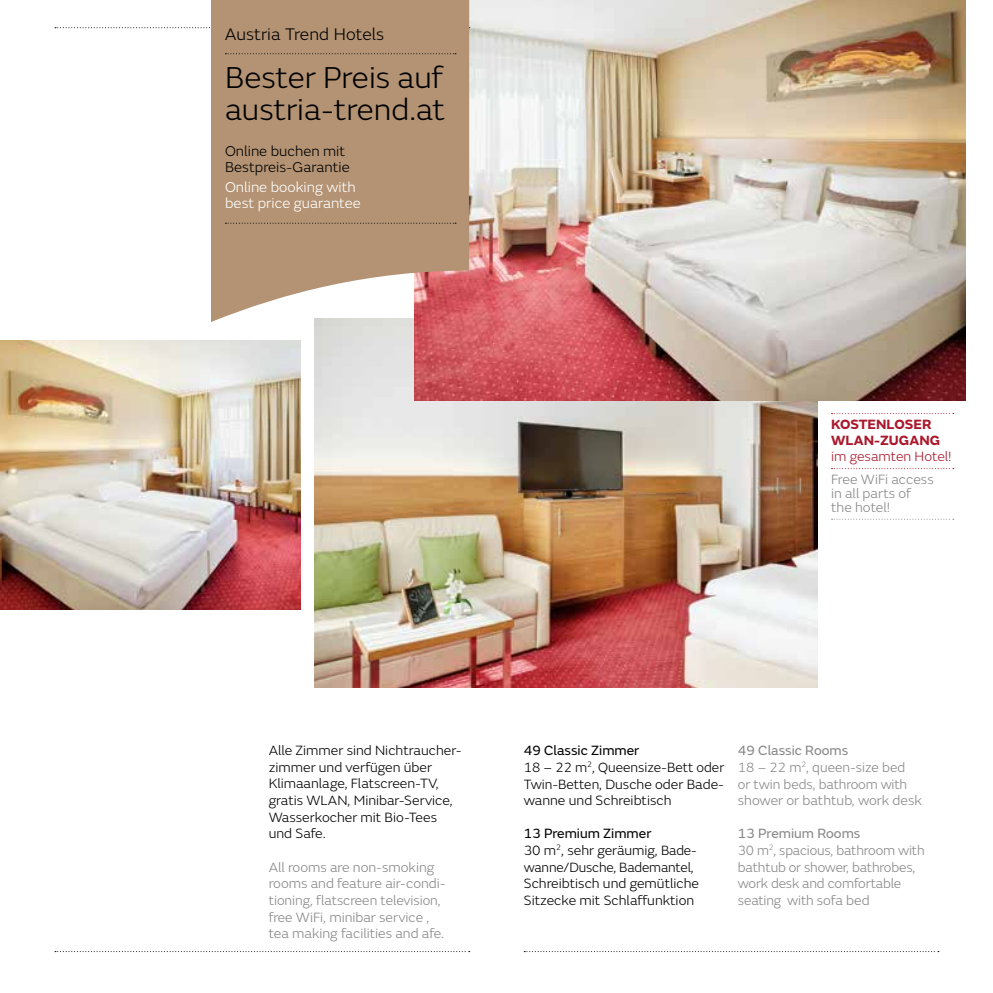
<style>
.page{position:relative;width:993px;height:993px;background:#fff}
.page>*{position:absolute;margin:0;border:0;box-sizing:border-box;transform-origin:0 0}
.t1{font:300 31.5px/31.5px "FS Emeric";color:#000}
.t2{font:300 17.5px "FS Emeric";color:#000}
.t3{font:300 14.88px/15.8px "FS Emeric";color:#fff}
.t4{font:300 14.88px/15.8px "FS Emeric";color:#000}
.t5{font:300 14px/16.6px "FS Emeric";color:#878787}
.t6{font:300 14px/16.6px "FS Emeric";color:#000}
.t7{font:700 14px/15.8px "FS Emeric";color:#aa182c}
.t8{font:300 14px "FS Emeric";color:#aa182c}
.s1{font-weight:400}
</style>
<div class="page">
<img style="left:314px;top:322px;width:503px;height:365px">
<img style="left:0;top:340px;width:301px;height:269px">
<img style="left:414px;top:0;width:551px;height:400px">
<svg style="left:831px;top:413px;width:122px;height:1px"></svg>
<svg style="left:831px;top:468px;width:122px;height:1px"></svg>
<svg style="left:831px;top:518px;width:122px;height:1px"></svg>
<svg style="left:55px;top:27px;width:155px;height:1px"></svg>
<svg style="left:211px;top:0;width:258px;height:322px;fill:#b39373"></svg>
<svg style="left:225px;top:53px;width:231px;height:1px"></svg>
<svg style="left:225px;top:223px;width:231px;height:1px"></svg>
<p class="t2" style="left:225px;top:22px;width:160px">Austria Trend Hotels</p>
<h1 class="t1" style="left:225px;top:60px;width:221px">Bester Preis auf austria-trend.at</h1>
<p class="t4" style="left:225px;top:142px;width:126px">Online buchen mit<br>Bestpreis-Garantie</p>
<p class="t3" style="left:225px;top:179px;width:137px">Online booking with best price guarantee</p>
<p class="t7" style="left:830px;top:415px;width:111px">KOSTENLOSER<br>WLAN-ZUGANG</p>
<p class="t8" style="left:830px;top:447px;width:122px">im gesamten Hotel!</p>
<p class="t5" style="left:830px;top:471px;width:104px;line-height:14px">Free WiFi access in all parts of the hotel!</p>
<p class="t6" style="left:268px;top:741px;width:194px">Alle Zimmer sind Nichtraucher&shy;zimmer und verfügen über<br>Klimaanlage, Flatscreen-TV, gratis WLAN, Minibar-Service,<br>Wasserkocher mit Bio-Tees und Safe.</p>
<p class="t5" style="left:268px;top:857px;width:178px">All rooms are non-smoking rooms and feature air-condi&shy;tioning, flatscreen television, free WiFi, minibar service , tea making facilities and afe.</p>
<p class="t6" style="left:523px;top:741px;width:202px"><span class="s1">49 Classic Zimmer<br></span>18 – 22 m<sup>2</sup>, Queensize-Bett oder<br>Twin-Betten, Dusche oder Bade&shy;wanne und Schreibtisch</p>
<p class="t6" style="left:523px;top:824px;width:177px"><span class="s1">13 Premium Zimmer<br></span>30 m<sup>2</sup>, sehr geräumig, Bade&shy;wanne/Dusche, Bademantel,<br>Schreibtisch und gemütliche<br>Sitzecke mit Schlaffunktion</p>
<p class="t5" style="left:737px;top:741px;width:185px"><span class="s1">49 Classic Rooms<br></span>18 – 22 m<sup>2</sup>, queen-size bed<br>or twin beds, bathroom with shower or bathtub, work desk</p>
<p class="t5" style="left:737px;top:824px;width:188px"><span class="s1">13 Premium Rooms<br></span>30 m<sup>2</sup>, spacious, bathroom with bathtub or shower, bathrobes, work desk and comfortable seating with sofa bed</p>
</div>
